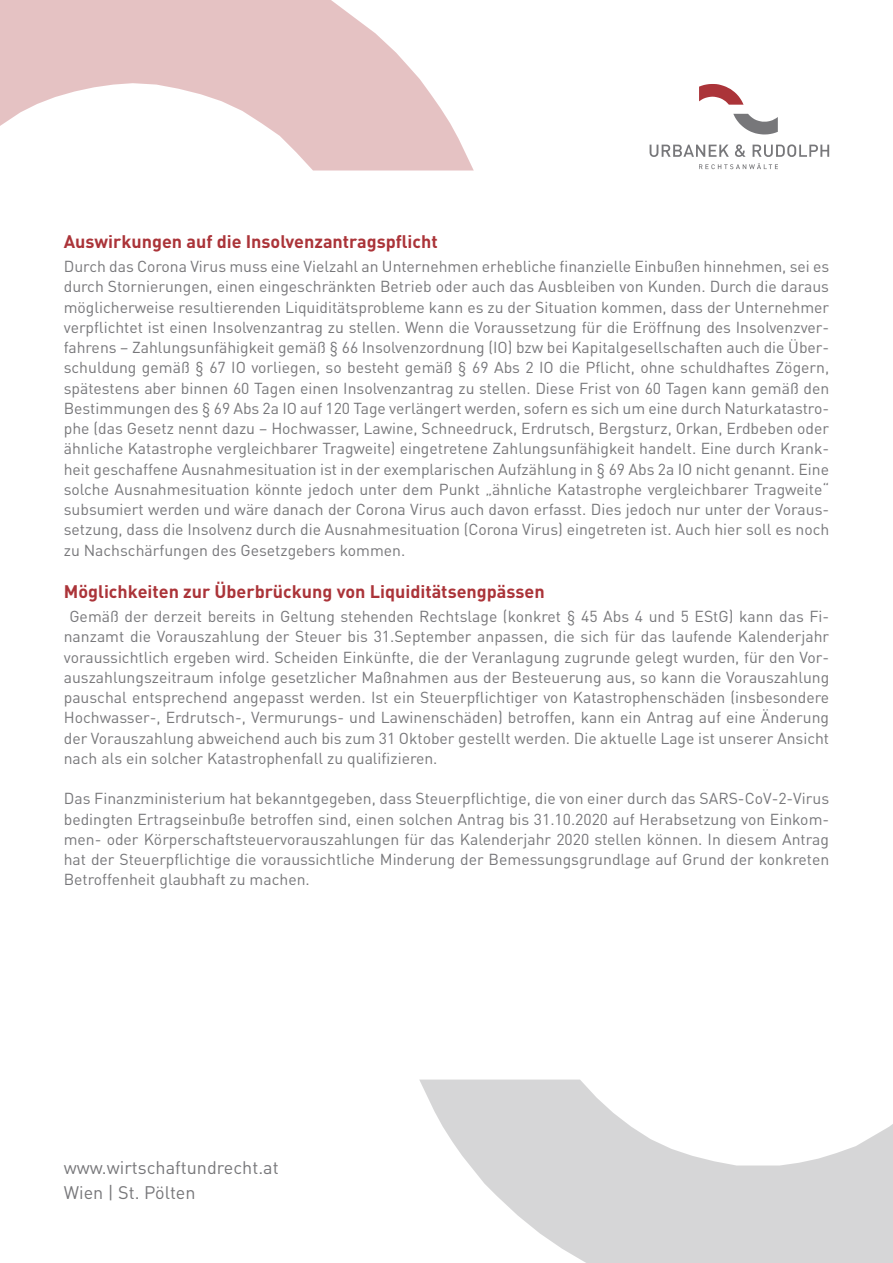
<style>
.page{position:relative;width:893px;height:1263px;background:#fff}
.page>*{position:absolute;margin:0;border:0;box-sizing:border-box;transform-origin:0 0}
.t1{font:700 18px "DIN Pro";color:#ab3439}
.t2{font:18px/25.2px "DIN Pro";color:#77777a}
.t3{font:15.75px/20.2px "DIN Pro";color:#77777a;text-align:justify}
</style>
<div class="page">
<svg style="left:0;top:0;width:474px;height:171px;fill:#e5c2c3"></svg>
<svg style="left:419px;top:1079px;width:474px;height:184px;fill:#d6d6d7"></svg>
<svg style="left:733px;top:114px;width:45px;height:20px"></svg>
<svg style="left:699px;top:84px;width:45px;height:21px"></svg>
<svg style="left:650px;top:145px;width:79px;height:12px"></svg>
<svg style="left:735px;top:144px;width:11px;height:13px"></svg>
<svg style="left:753px;top:144px;width:76px;height:13px"></svg>
<svg style="left:699px;top:163px;width:79px;height:6px"></svg>
<p class="t1" style="left:64px;top:229px;width:376px">Auswirkungen auf die Insolvenzantragspflicht</p>
<p class="t3" style="left:64px;top:256px;width:767px">Durch das Corona Virus muss eine Vielzahl an Unternehmen erhebliche finanzielle Einbußen hinnehmen, sei es durch Stornierungen, einen eingeschränkten Betrieb oder auch das Ausbleiben von Kunden. Durch die daraus möglicherweise resultierenden Liquiditätsprobleme kann es zu der Situation kommen, dass der Unternehmer verpflichtet ist einen Insolvenzantrag zu stellen. Wenn die Voraussetzung für die Eröffnung des Insolvenzver&shy;fahrens – Zahlungsunfähigkeit gemäß § 66 Insolvenzordnung (IO) bzw bei Kapitalgesellschaften auch die Über&shy;schuldung gemäß § 67 IO vorliegen, so besteht gemäß § 69 Abs 2 IO die Pflicht, ohne schuldhaftes Zögern, spätestens aber binnen 60 Tagen einen Insolvenzantrag zu stellen. Diese Frist von 60 Tagen kann gemäß den Bestimmungen des § 69 Abs 2a IO auf 120 Tage verlängert werden, sofern es sich um eine durch Naturkatastro&shy;phe (das Gesetz nennt dazu – Hochwasser, Lawine, Schneedruck, Erdrutsch, Bergsturz, Orkan, Erdbeben oder ähnliche Katastrophe vergleichbarer Tragweite) eingetretene Zahlungsunfähigkeit handelt. Eine durch Krank&shy;heit geschaffene Ausnahmesituation ist in der exemplarischen Aufzählung in § 69 Abs 2a IO nicht genannt. Eine solche Ausnahmesituation könnte jedoch unter dem Punkt „ähnliche Katastrophe vergleichbarer Tragweite“ subsumiert werden und wäre danach der Corona Virus auch davon erfasst. Dies jedoch nur unter der Voraus&shy;setzung, dass die Insolvenz durch die Ausnahmesituation (Corona Virus) eingetreten ist. Auch hier soll es noch zu Nachschärfungen des Gesetzgebers kommen.</p>
<p class="t1" style="left:64px;top:579px;width:482px">Möglichkeiten zur Überbrückung von Liquiditätsengpässen</p>
<p class="t3" style="left:64px;top:606px;width:767px;text-indent:6px">Gemäß der derzeit bereits in Geltung stehenden Rechtslage (konkret § 45 Abs 4 und 5 EStG) kann das Fi&shy;nanzamt die Vorauszahlung der Steuer bis 31.September anpassen, die sich für das laufende Kalenderjahr voraussichtlich ergeben wird. Scheiden Einkünfte, die der Veranlagung zugrunde gelegt wurden, für den Vor&shy;auszahlungszeitraum infolge gesetzlicher Maßnahmen aus der Besteuerung aus, so kann die Vorauszahlung pauschal entsprechend angepasst werden. Ist ein Steuerpflichtiger von Katastrophenschäden (insbesondere Hochwasser-, Erdrutsch-, Vermurungs- und Lawinenschäden) betroffen, kann ein Antrag auf eine Änderung der Vorauszahlung abweichend auch bis zum 31 Oktober gestellt werden. Die aktuelle Lage ist unserer Ansicht nach als ein solcher Katastrophenfall zu qualifizieren.</p>
<p class="t3" style="left:64px;top:788px;width:767px">Das Finanzministerium hat bekanntgegeben, dass Steuerpflichtige, die von einer durch das SARS-CoV-2-Virus bedingten Ertragseinbuße betroffen sind, einen solchen Antrag bis 31.10.2020 auf Herabsetzung von Einkom&shy;men- oder Körperschaftsteuervorauszahlungen für das Kalenderjahr 2020 stellen können. In diesem Antrag hat der Steuerpflichtige die voraussichtliche Minderung der Bemessungsgrundlage auf Grund der konkreten Betroffenheit glaubhaft zu machen.</p>
<p class="t2" style="left:64px;top:1154px;width:216px">www.wirtschaftundrecht.at<br>Wien | St. Pölten</p>
</div>
